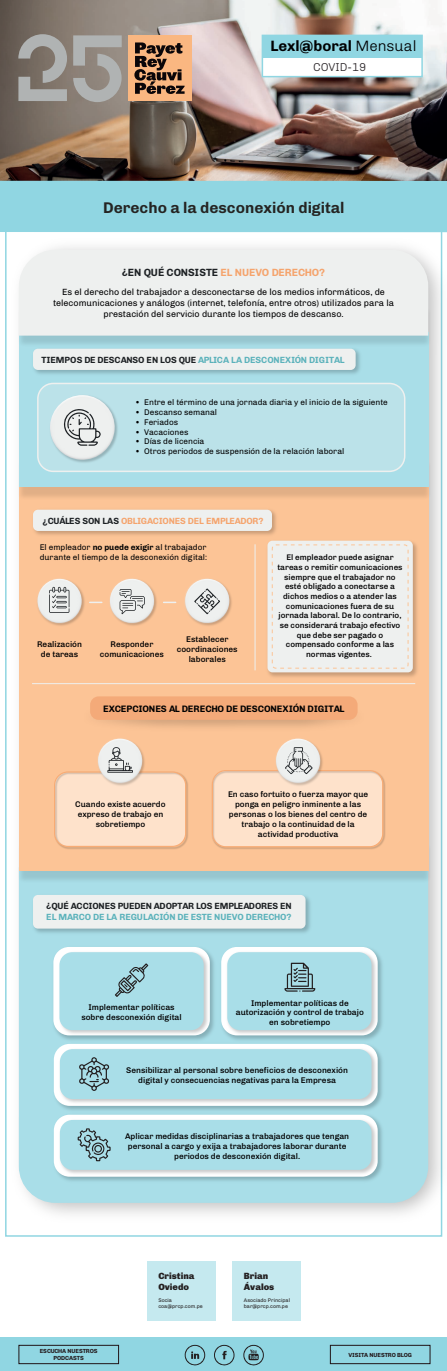
<style>
.page{position:relative;width:447px;height:1371px;background:#fff}
.page>*{position:absolute;margin:0;border:0;box-sizing:border-box;transform-origin:0 0}
.t1{font:700 15.52px "Chivo";color:#252422}
.t2{font:700 15px "Chivo";color:#000001}
.t3{font:300 11.48px "Chivo";color:#2e292c}
.t4{font:700 10.5px "Chivo";color:#f5a46d}
.t5{font:700 9.38px "Chivo";letter-spacing:-.005em;color:#000001}
.t6{font:900 9.07px/10.9px "Chivo";color:#231f20}
.t7{font:9px/10.8px "Chivo";color:#000001;text-align:center}
.t8{font:700 9px "Chivo";color:#5bb2bb}
.t9{font:700 9px "Chivo";color:#1d2124}
.t10{font:700 9px "Chivo";letter-spacing:-.035em;color:#f5a46d}
.t11{font:500 8.25px/9.9px "Chivo";color:#000001;text-align:center}
.t12{font:8.25px/9.9px "Chivo";color:#000001}
.t13{font:500 8.1px/9.7px "Chivo";color:#000001;text-align:center}
.t14{font:700 5.93px/7.1px "Chivo";letter-spacing:-.01em;color:#201417;text-align:center}
.t15{font:5.25px/6.3px "Chivo";color:#231f20}
.s1{font-weight:300}
.s2{color:#1d2124}
.s3{font-weight:700}
</style>
<div class="page">
<img style="left:5px;top:232px;width:441px;height:1001px">
<div style="left:19px;top:933px;width:409px;height:269px;background:#a9dee8"></div>
<img style="left:5px;top:792px;width:441px;height:141px">
<div style="left:19px;top:487px;width:409px;height:383px;background:#fcc496"></div>
<img style="left:5px;top:409px;width:441px;height:141px">
<div style="left:19px;top:333px;width:409px;height:154px;background:#a9dee8"></div>
<img style="left:5px;top:256px;width:441px;height:141px">
<div style="left:19px;top:250px;width:409px;height:86px;background:#eef0ef"></div>
<img style="left:11px;top:552px;width:73px;height:97px">
<img style="left:84px;top:578px;width:73px;height:48px">
<img style="left:164px;top:578px;width:68px;height:48px">
<img style="left:30px;top:346px;width:333px;height:32px">
<div style="left:33px;top:349px;width:322px;height:21px;background:#eef0ef;border-radius:5px"></div>
<img style="left:30px;top:892px;width:283px;height:44px">
<div style="left:33px;top:895px;width:272px;height:33px;background:#eef0ef;border-radius:5px"></div>
<img style="left:30px;top:507px;width:249px;height:32px">
<div style="left:33px;top:510px;width:239px;height:21px;background:#eef0ef;border-radius:5px"></div>
<img style="left:265px;top:538px;width:155px;height:139px">
<div style="left:267px;top:540px;width:145px;height:132px;background:#eef0ef;border-radius:5px"></div>
<hr style="left:254px;top:544px;width:1px;height:126px;background:#eef0ef">
<hr style="left:32px;top:683px;width:383px;height:1px;background:#eef0ef">
<svg style="left:90px;top:601px;width:12px;height:2px"></svg>
<svg style="left:163px;top:601px;width:12px;height:2px"></svg>
<div style="left:90px;top:696px;width:267px;height:24px;background:#f4aa79;border-radius:9px"></div>
<div style="left:272px;top:544px;width:136px;height:124px;border:1px dashed #fcc496;border-radius:4px"></div>
<div style="left:38px;top:383px;width:366px;height:88px;background:#bbe2e9;border-radius:15px"></div>
<img style="left:24px;top:369px;width:116px;height:102px">
<div style="left:37px;top:383px;width:368px;height:89px;border:2px solid #eef0ef;border-radius:15px"></div>
<img style="left:51px;top:944px;width:334px;height:97px">
<div style="left:53px;top:947px;width:157px;height:88px;background:#fff;border-radius:16px"></div>
<img style="left:57px;top:949px;width:153px;height:88px">
<div style="left:59px;top:952px;width:144px;height:78px;background:#a9dee8;border-radius:13px"></div>
<div style="left:221px;top:947px;width:156px;height:88px;background:#fff;border-radius:16px"></div>
<img style="left:225px;top:949px;width:153px;height:88px">
<div style="left:227px;top:952px;width:144px;height:78px;background:#a9dee8;border-radius:13px"></div>
<img style="left:51px;top:1041px;width:334px;height:143px">
<div style="left:54px;top:1044px;width:323px;height:61px;background:#fff;border-radius:16px"></div>
<img style="left:57px;top:1046px;width:321px;height:60px">
<div style="left:60px;top:1049px;width:311px;height:50px;background:#a9dee8;border-radius:13px"></div>
<div style="left:54px;top:1114px;width:323px;height:62px;background:#fff;border-radius:16px"></div>
<img style="left:57px;top:1117px;width:321px;height:59px">
<div style="left:60px;top:1120px;width:311px;height:49px;background:#a9dee8;border-radius:13px"></div>
<img style="left:0;top:0;width:446px;height:181px">
<div style="left:0;top:181px;width:446px;height:51px;background:#90d6e2"></div>
<div style="left:128px;top:35px;width:64px;height:66px;background:#fab781"></div>
<svg style="left:134px;top:42px;width:50px;height:52px"></svg>
<svg style="left:18px;top:34px;width:104px;height:68px;background:#9a9691"></svg>
<div style="left:0;top:1337px;width:446px;height:33px;background:#90d6e2"></div>
<svg style="left:184px;top:1344px;width:21px;height:21px"></svg>
<svg style="left:214px;top:1344px;width:20px;height:21px"></svg>
<svg style="left:243px;top:1344px;width:21px;height:21px"></svg>
<div style="left:330px;top:1344px;width:100px;height:20px;border:1px solid #201417"></div>
<div style="left:19px;top:1344px;width:100px;height:20px;border:1px solid #201417"></div>
<div style="left:147px;top:1261px;width:68px;height:60px;background:#c5e9ef"></div>
<div style="left:232px;top:1261px;width:69px;height:60px;background:#c5e9ef"></div>
<svg style="left:49px;top:395px;width:66px;height:66px"></svg>
<svg style="left:184px;top:579px;width:46px;height:44px"></svg>
<svg style="left:109px;top:579px;width:45px;height:44px"></svg>
<svg style="left:37px;top:579px;width:45px;height:44px"></svg>
<svg style="left:115px;top:963px;width:33px;height:34px"></svg>
<svg style="left:284px;top:962px;width:31px;height:29px"></svg>
<svg style="left:79px;top:1057px;width:30px;height:34px"></svg>
<svg style="left:78px;top:1128px;width:33px;height:33px"></svg>
<div style="left:261px;top:35px;width:161px;height:42px;background:#fff;border:2px solid #90d6e2"></div>
<div style="left:262px;top:35px;width:160px;height:23px;background:#90d6e2"></div>
<img style="left:214px;top:770px;width:197px;height:106px">
<div style="left:212px;top:770px;width:171px;height:77px;border:1px solid #f9ab73;border-radius:13px"></div>
<img style="left:28px;top:773px;width:186px;height:103px">
<div style="left:54px;top:771px;width:132px;height:76px;border:1px solid #f9ab73;border-radius:13px"></div>
<img style="left:72px;top:713px;width:96px;height:96px">
<svg style="left:97px;top:738px;width:46px;height:45px;background:#dfd5cc"></svg>
<img style="left:249px;top:720px;width:97px;height:89px">
<svg style="left:275px;top:738px;width:45px;height:45px;background:#dfd6cd"></svg>
<h2 class="t2" style="left:270px;top:35px;width:147px">Lexl@boral <span class="s1">Mensual</span></h2>
<h3 class="t3" style="left:313px;top:58px;width:55px">COVID-19</h3>
<h1 class="t1" style="left:103px;top:195px;width:243px">Derecho a la desconexión digital</h1>
<p class="t4" style="left:122px;top:264px;width:204px"><span class="s2">¿EN QUÉ CONSISTE</span> EL NUEVO DERECHO?</p>
<p class="t7" style="left:53px;top:286px;width:342px">Es el derecho del trabajador a desconectarse de los medios informáticos, de telecomunicaciones y análogos (internet, telefonía, entre otros) utilizados para la prestación del servicio durante los tiempos de descanso.</p>
<p class="t8" style="left:41px;top:352px;width:304px"><span class="s2">TIEMPOS DE DESCANSO EN LOS QUE</span> APLICA LA DESCONEXIÓN DIGITAL</p>
<p class="t12" style="left:135px;top:396px;width:254px">• Entre el término de una jornada diaria y el inicio de la siguiente</p>
<p class="t12" style="left:135px;top:406px;width:83px">• Descanso semanal</p>
<p class="t12" style="left:135px;top:416px;width:44px">• Feriados</p>
<p class="t12" style="left:135px;top:426px;width:55px">• Vacaciones</p>
<p class="t12" style="left:135px;top:436px;width:71px">• Días de licencia</p>
<p class="t12" style="left:135px;top:446px;width:210px">• Otros periodos de suspensión de la relación laboral</p>
<p class="t10" style="left:43px;top:513px;width:222px"><span class="s2">¿CUÁLES SON LAS</span> OBLIGACIONES DEL EMPLEADOR?</p>
<p class="t12" style="left:40px;top:542px;width:169px">El empleador <span class="s3">no puede exigir</span> al trabajador durante el tiempo de la desconexión digital:</p>
<p class="t11" style="left:37px;top:639px;width:46px">Realización de tareas</p>
<p class="t11" style="left:100px;top:639px;width:65px">Responder comunicaciones</p>
<p class="t11" style="left:177px;top:634px;width:62px">Establecer coordinaciones laborales</p>
<p class="t13" style="left:277px;top:552px;width:127px">El empleador puede asignar tareas o remitir comunicaciones siempre que el trabajador no esté obligado a conectarse a dichos medios o a atender las comunicaciones fuera de su jornada laboral. De lo contrario, se considerará trabajo efectivo que debe ser pagado o compensado conforme a las normas vigentes.</p>
<p class="t5" style="left:103px;top:701px;width:243px">EXCEPCIONES AL DERECHO DE DESCONEXIÓN DIGITAL</p>
<p class="t11" style="left:75px;top:798px;width:92px">Cuando existe acuerdo expreso de trabajo en sobretiempo</p>
<p class="t11" style="left:228px;top:789px;width:141px">En caso fortuito o fuerza mayor que ponga en peligro inminente a las personas o los bienes del centro de trabajo o la continuidad de la actividad productiva</p>
<p class="t9" style="left:46px;top:899px;width:247px">¿QUÉ ACCIONES PUEDEN ADOPTAR LOS EMPLEADORES EN</p>
<p class="t8" style="left:46px;top:910px;width:247px">EL MARCO DE LA REGULACIÓN DE ESTE NUEVO DERECHO?</p>
<p class="t11" style="left:81px;top:1001px;width:102px">Implementar políticas sobre desconexión digital</p>
<p class="t11" style="left:236px;top:997px;width:129px">Implementar políticas de autorización y control de trabajo en sobretiempo</p>
<p class="t11" style="left:126px;top:1064px;width:223px">Sensibilizar al personal sobre beneficios de desconexión digital y consecuencias negativas para la Empresa</p>
<p class="t11" style="left:125px;top:1130px;width:225px">Aplicar medidas disciplinarias a trabajadores que tengan personal a cargo y exija a trabajadores laborar durante periodos de desconexión digital.</p>
<p class="t14" style="left:40px;top:1347px;width:59px">ESCUCHA NUESTROS<br>PODCASTS</p>
<p class="t6" style="left:158px;top:1270px;width:38px">Cristina<br>Oviedo</p>
<p class="t15" style="left:158px;top:1296px;width:46px">Socia coa@prcp.com.pe</p>
<p class="t6" style="left:244px;top:1270px;width:32px">Brian<br>Ávalos</p>
<p class="t15" style="left:244px;top:1296px;width:48px">Asociado Principal bar@prcp.com.pe</p>
<p class="t14" style="left:348px;top:1351px;width:65px">VISITA NUESTRO BLOG</p>
</div>
